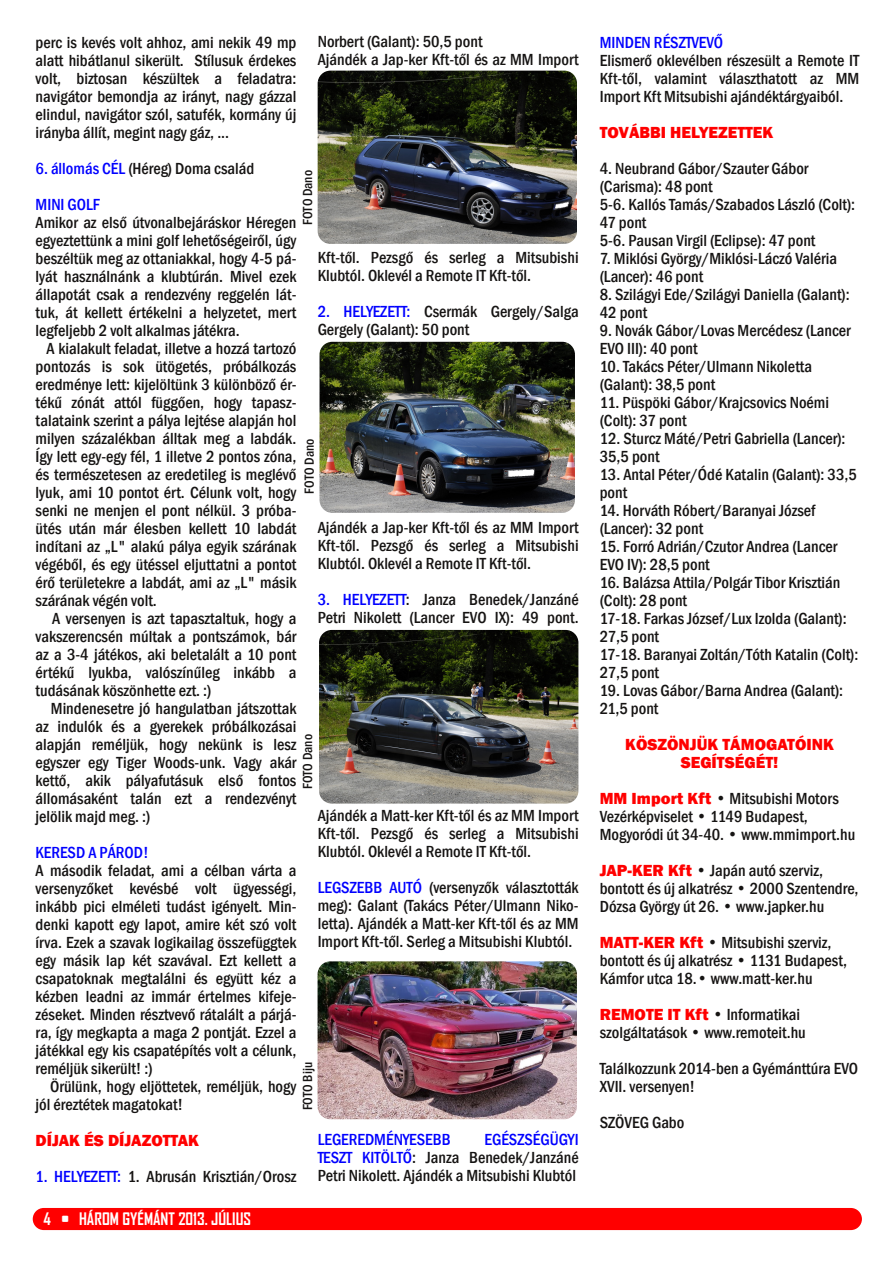
<style>
.page{position:relative;width:893px;height:1263px;background:#fff}
.page>*{position:absolute;margin:0;border:0;box-sizing:border-box;transform-origin:0 0}
.t1{font:500 condensed 16.5px/18px "Franklin Gothic";color:#161413}
.t2{font:500 condensed 16.5px/36px "Franklin Gothic";color:#00f}
.t3{font:800 16.5px/18px "Franklin Gothic";color:#f00;text-align:center}
.t4{font:700 16.5px "Agency FB";color:#fff}
.t5{font:500 condensed 13.5px "Franklin Gothic";color:#161413}
.s1{color:#161413}
.s2{color:#00f}
.s3{font-weight:800;font-stretch:normal;color:#f00}
</style>
<div class="page">
<div style="left:33px;top:1208px;width:829px;height:22px;background:#f00;border-radius:11px"></div>
<img style="left:318px;top:71px;width:258px;height:173px;border-radius:13px">
<img style="left:318px;top:961px;width:259px;height:158px;border-radius:13px">
<img style="left:319px;top:630px;width:259px;height:173px;border-radius:13px">
<img style="left:320px;top:342px;width:255px;height:171px;border-radius:13px">
<p class="t1" style="left:318px;top:33px;width:262px">Norbert (Galant): 50,5 pont<br>Ajándék a Jap-ker Kft-től és az MM Import</p>
<p class="t1" style="left:36px;top:33px;width:262px;text-align:justify">perc is kevés volt ahhoz, ami nekik 49 mp alatt hibátlanul sikerült. Stílusuk érdekes volt, biztosan készültek a feladatra: navigátor bemondja az irányt, nagy gázzal elindul, navigátor szól, satufék, kormány új irányba állít, megint nagy gáz, ...</p>
<p class="t2" style="left:36px;top:150px;width:220px">6. állomás CÉL <span class="s1">(Héreg) Doma család<br></span>MINI GOLF</p>
<p class="t1" style="left:36px;top:213px;width:262px;text-align:justify">Amikor az első útvonalbejáráskor Héregen egyeztettünk a mini golf lehetőségeiről, úgy beszéltük meg az ottaniakkal, hogy 4-5 pá&shy;lyát használnánk a klubtúrán. Mivel ezek állapotát csak a rendezvény reggelén lát&shy;tuk, át kellett értékelni a helyzetet, mert legfeljebb 2 volt alkalmas játékra.</p>
<p class="t1" style="left:36px;top:339px;width:262px;text-align:justify;text-indent:11px">A kialakult feladat, illetve a hozzá tartozó pontozás is sok ütögetés, próbálkozás eredménye lett: kijelöltünk 3 különböző ér&shy;tékű zónát attól függően, hogy tapasz&shy;talataink szerint a pálya lejtése alapján hol milyen százalékban álltak meg a labdák.<br>Így lett egy-egy fél, 1 illetve 2 pontos zóna, és természetesen az eredetileg is meglévő lyuk, ami 10 pontot ért. Célunk volt, hogy senki ne menjen el pont nélkül. 3 próba&shy;ütés után már élesben kellett 10 labdát indítani az „L" alakú pálya egyik szárának végéből, és egy ütéssel eljuttatni a pontot érő területekre a labdát, ami az „L" másik szárának végén volt.</p>
<p class="t1" style="left:36px;top:609px;width:262px;text-align:justify;text-indent:16px">A versenyen is azt tapasztaltuk, hogy a vakszerencsén múltak a pontszámok, bár az a 3-4 játékos, aki beletalált a 10 pont értékű lyukba, valószínűleg inkább a tudásának köszönhette ezt. :)</p>
<p class="t1" style="left:36px;top:699px;width:262px;text-align:justify;text-indent:15px">Mindenesetre jó hangulatban játszottak az indulók és a gyerekek próbálkozásai alapján reméljük, hogy nekünk is lesz egyszer egy Tiger Woods-unk. Vagy akár kettő, akik pályafutásuk első fontos állomásaként talán ezt a rendezvényt jelölik majd meg. :)</p>
<p class="t2" style="left:36px;top:834px;width:115px">KERESD A PÁROD!</p>
<p class="t1" style="left:36px;top:861px;width:262px;text-align:justify">A második feladat, ami a célban várta a versenyzőket kevésbé volt ügyességi, inkább pici elméleti tudást igényelt. Min&shy;denki kapott egy lapot, amire két szó volt írva. Ezek a szavak logikailag összefüggtek egy másik lap két szavával. Ezt kellett a csapatoknak megtalálni és együtt kéz a kézben leadni az immár értelmes kifeje&shy;zéseket. Minden résztvevő rátalált a párjá&shy;ra, így megkapta a maga 2 pontját. Ezzel a játékkal egy kis csapatépítés volt a célunk, reméljük sikerült! :)</p>
<p class="t1" style="left:36px;top:1077px;width:262px;text-indent:15px">Örülünk, hogy eljöttetek, reméljük, hogy jól éreztétek magatokat!</p>
<p class="t3" style="left:36px;top:1131px;width:165px">DÍJAK ÉS DÍJAZOTTAK</p>
<p class="t1" style="left:36px;top:1167px;width:262px"><span class="s2">1. HELYEZETT:</span> 1. Abrusán Krisztián/Orosz</p>
<p class="t5" style="left:300px;top:225px;width:56px;rotate:-90deg">FOTO Dano</p>
<p class="t1" style="left:318px;top:249px;width:262px">Kft-től. Pezsgő és serleg a Mitsubishi<br>Klubtól. Oklevél a Remote IT Kft-től.</p>
<p class="t1" style="left:318px;top:303px;width:262px"><span class="s2">2. HELYEZETT:</span> Csermák Gergely/Salga<br>Gergely (Galant): 50 pont</p>
<p class="t5" style="left:301px;top:493px;width:56px;rotate:-90deg">FOTO Dano</p>
<p class="t1" style="left:318px;top:519px;width:262px;text-align:justify">Ajándék a Jap-ker Kft-től és az MM Import Kft-től. Pezsgő és serleg a Mitsubishi Klubtól. Oklevél a Remote IT Kft-től.</p>
<p class="t1" style="left:318px;top:591px;width:262px"><span class="s2">3. HELYEZETT</span>: Janza Benedek/Janzáné<br>Petri Nikolett (Lancer EVO IX): 49 pont.</p>
<p class="t5" style="left:300px;top:789px;width:56px;rotate:-90deg">FOTO Dano</p>
<p class="t1" style="left:318px;top:807px;width:262px;text-align:justify">Ajándék a Matt-ker Kft-től és az MM Import Kft-től. Pezsgő és serleg a Mitsubishi Klubtól. Oklevél a Remote IT Kft-től.</p>
<p class="t1" style="left:318px;top:879px;width:262px;text-align:justify"><span class="s2">LEGSZEBB AUTÓ</span> (versenyzők választották meg): Galant (Takács Péter/Ulmann Niko&shy;letta). Ajándék a Matt-ker Kft-től és az MM Import Kft-től. Serleg a Mitsubishi Klubtól.</p>
<p class="t5" style="left:300px;top:1110px;width:50px;rotate:-90deg">FOTO Biju</p>
<p class="t1" style="left:318px;top:1131px;width:262px;text-align:justify;text-indent:167px"><span class="s2">EGÉSZSÉGÜGYI TESZT KITÖLTŐ</span>: Janza Benedek/Janzáné Petri Nikolett. Ajándék a Mitsubishi Klubtól</p>
<p class="t2" style="left:318px;top:1122px;width:134px">LEGEREDMÉNYESEBB</p>
<p class="t4" style="left:44px;top:1209px;width:209px">4 • HÁROM GYÉMÁNT 2013. JÚLIUS</p>
<p class="t2" style="left:600px;top:24px;width:125px">MINDEN RÉSZTVEVŐ</p>
<p class="t1" style="left:600px;top:51px;width:261px;text-align:justify">Elismerő oklevélben részesült a Remote IT Kft-től, valamint választhatott az MM Import Kft Mitsubishi ajándéktárgyaiból.</p>
<p class="t3" style="left:600px;top:123px;width:175px">TOVÁBBI HELYEZETTEK</p>
<p class="t1" style="left:600px;top:159px;width:257px">4. Neubrand Gábor/Szauter Gábor (Carisma): 48 pont<br>5-6. Kallós Tamás/Szabados László (Colt):<br>47 pont<br>5-6. Pausan Virgil (Eclipse): 47 pont</p>
<p class="t1" style="left:600px;top:249px;width:239px">7. Miklósi György/Miklósi-Láczó Valéria (Lancer): 46 pont</p>
<p class="t1" style="left:600px;top:285px;width:251px">8. Szilágyi Ede/Szilágyi Daniella (Galant):<br>42 pont</p>
<p class="t1" style="left:600px;top:321px;width:252px">9. Novák Gábor/Lovas Mercédesz (Lancer<br>EVO III): 40 pont</p>
<p class="t1" style="left:600px;top:357px;width:214px">10. Takács Péter/Ulmann Nikoletta (Galant): 38,5 pont</p>
<p class="t1" style="left:600px;top:393px;width:231px">11. Püspöki Gábor/Krajcsovics Noémi (Colt): 37 pont</p>
<p class="t1" style="left:600px;top:429px;width:247px">12. Sturcz Máté/Petri Gabriella (Lancer):<br>35,5 pont</p>
<p class="t1" style="left:600px;top:465px;width:259px">13. Antal Péter/Ódé Katalin (Galant): 33,5 pont</p>
<p class="t1" style="left:600px;top:501px;width:217px">14. Horváth Róbert/Baranyai József (Lancer): 32 pont</p>
<p class="t1" style="left:600px;top:537px;width:239px">15. Forró Adrián/Czutor Andrea (Lancer<br>EVO IV): 28,5 pont</p>
<p class="t1" style="left:600px;top:573px;width:260px">16. Balázsa Attila/Polgár Tibor Krisztián (Colt): 28 pont<br>17-18. Farkas József/Lux Izolda (Galant):<br>27,5 pont<br>17-18. Baranyai Zoltán/Tóth Katalin (Colt):<br>27,5 pont</p>
<p class="t1" style="left:600px;top:681px;width:245px">19. Lovas Gábor/Barna Andrea (Galant):<br>21,5 pont</p>
<p class="t3" style="left:625px;top:735px;width:210px">KÖSZÖNJÜK TÁMOGATÓINK<br>SEGÍTSÉGÉT!</p>
<p class="t1" style="left:600px;top:789px;width:257px"><span class="s3">MM Import Kft</span> • Mitsubishi Motors<br>Vezérképviselet • 1149 Budapest,<br>Mogyoródi út 34-40. • www.mmimport.hu</p>
<p class="t1" style="left:600px;top:861px;width:260px"><span class="s3">JAP-KER Kft</span> • Japán autó szerviz, bontott és új alkatrész • 2000 Szentendre,<br>Dózsa György út 26. • www.japker.hu</p>
<p class="t1" style="left:600px;top:933px;width:249px"><span class="s3">MATT-KER Kft</span> • Mitsubishi szerviz, bontott és új alkatrész • 1131 Budapest,<br>Kámfor utca 18.• www.matt-ker.hu</p>
<p class="t1" style="left:600px;top:1005px;width:208px"><span class="s3">REMOTE IT Kft</span> • Informatikai szolgáltatások • www.remoteit.hu</p>
<p class="t1" style="left:600px;top:1059px;width:260px">Találkozzunk 2014-ben a Gyémánttúra EVO<br>XVII. versenyen!</p>
<p class="t1" style="left:600px;top:1113px;width:86px">SZÖVEG Gabo</p>
</div>
